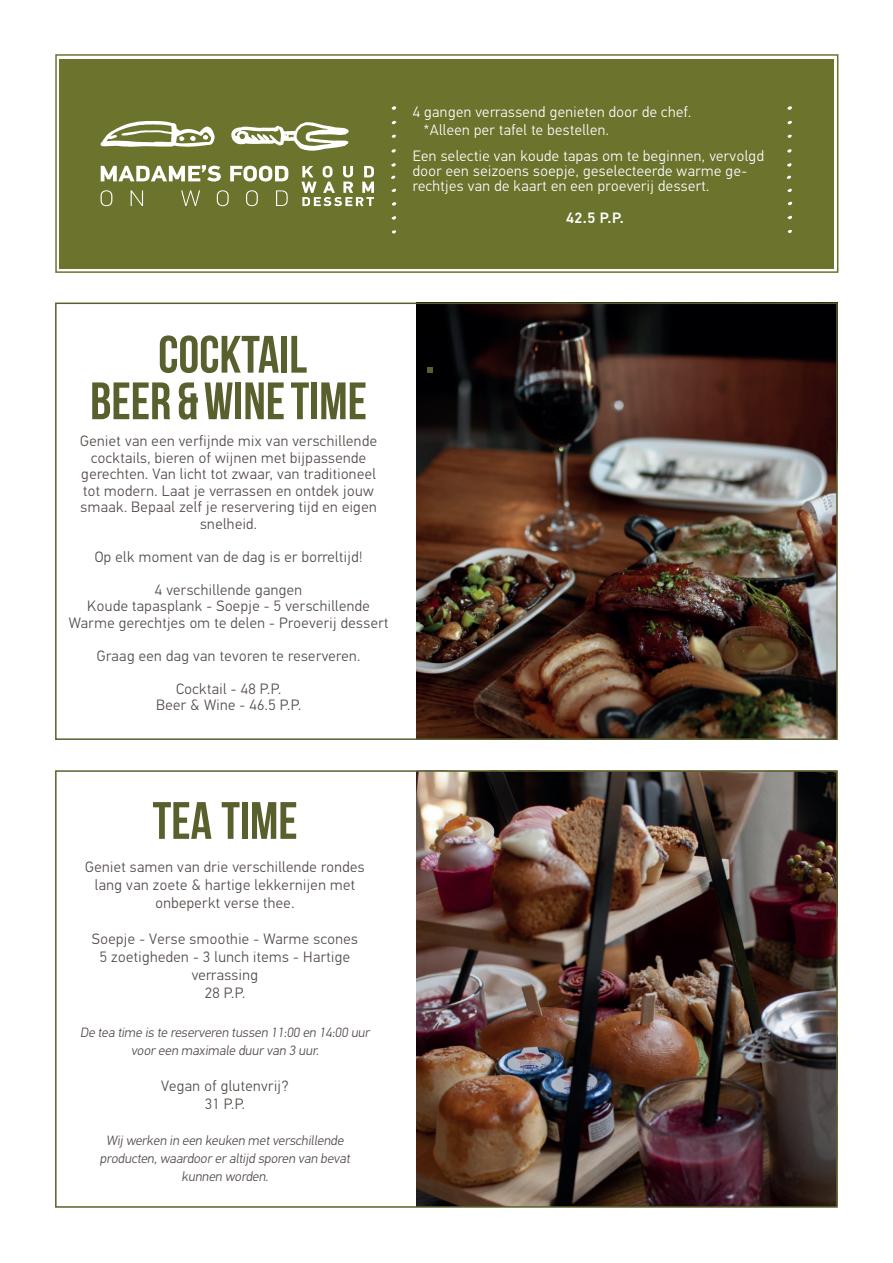
<style>
.page{position:relative;width:893px;height:1263px;background:#fff}
.page>*{position:absolute;margin:0;border:0;box-sizing:border-box;transform-origin:0 0}
.t1{font:52.5px "Bebas Neue";color:#5a602d}
.t2{font:300 15px/16.5px "PF Din Text Universal";letter-spacing:.03em;color:#524a47;text-align:center}
.t3{font:300 15px/15px "PF Din Text Universal";letter-spacing:.03em;color:#fff}
.t4{font:500 15px "PF Din Text Universal";color:#fff}
.t5{font:300 13.5px/18px "PF Din Text Universal";color:#524a47;text-align:center}
</style>
<div class="page">
<div style="left:55px;top:54px;width:783px;height:219px;border:2px solid #6c732d"></div>
<div style="left:60px;top:59px;width:774px;height:209px;background:#6c732d"></div>
<svg style="left:101px;top:165px;width:187px;height:17px"></svg>
<svg style="left:101px;top:190px;width:187px;height:16px"></svg>
<svg style="left:301px;top:166px;width:73px;height:40px"></svg>
<svg style="left:392px;top:106px;width:4px;height:4px"></svg>
<svg style="left:787px;top:106px;width:5px;height:4px"></svg>
<svg style="left:392px;top:121px;width:4px;height:3px"></svg>
<svg style="left:787px;top:121px;width:5px;height:3px"></svg>
<svg style="left:391px;top:188px;width:5px;height:4px"></svg>
<svg style="left:787px;top:188px;width:5px;height:4px"></svg>
<svg style="left:391px;top:163px;width:5px;height:4px"></svg>
<svg style="left:787px;top:163px;width:4px;height:4px"></svg>
<svg style="left:391px;top:149px;width:5px;height:4px"></svg>
<svg style="left:787px;top:149px;width:5px;height:4px"></svg>
<svg style="left:392px;top:134px;width:4px;height:4px"></svg>
<svg style="left:787px;top:134px;width:5px;height:4px"></svg>
<svg style="left:391px;top:176px;width:4px;height:3px"></svg>
<svg style="left:787px;top:176px;width:4px;height:3px"></svg>
<svg style="left:100px;top:121px;width:115px;height:26px"></svg>
<svg style="left:231px;top:122px;width:118px;height:29px"></svg>
<img style="left:417px;top:306px;width:418px;height:431px">
<div style="left:55px;top:303px;width:783px;height:437px;border:2px solid #5a602d"></div>
<img style="left:417px;top:773px;width:418px;height:432px">
<div style="left:55px;top:770px;width:783px;height:438px;border:2px solid #5a602d"></div>
<svg style="left:392px;top:216px;width:4px;height:4px"></svg>
<svg style="left:392px;top:202px;width:5px;height:4px"></svg>
<svg style="left:392px;top:230px;width:4px;height:4px"></svg>
<svg style="left:788px;top:216px;width:4px;height:3px"></svg>
<svg style="left:788px;top:202px;width:4px;height:3px"></svg>
<svg style="left:788px;top:230px;width:4px;height:3px"></svg>
<p class="t3" style="left:413px;top:106px;width:280px">4 gangen verrassend genieten door de chef.</p>
<p class="t3" style="left:413px;top:150px;width:353px">Een selectie van koude tapas om te beginnen, vervolgd door een seizoens soepje, geselecteerde warme ge&shy;rechtjes van de kaart en een proeverij dessert.</p>
<p class="t4" style="left:566px;top:208px;width:59px">42.5 P.P.</p>
<p class="t3" style="left:424px;top:123px;width:187px">*Alleen per tafel te bestellen.</p>
<h1 class="t1" style="left:158px;top:326px;width:150px">COCKTAIL</h1>
<h1 class="t1" style="left:90px;top:372px;width:278px">BEER &amp; WINE TIME</h1>
<p class="t2" style="left:80px;top:434px;width:298px">Geniet van een verfijnde mix van verschillende cocktails, bieren of wijnen met bijpassende gerechten. Van licht tot zwaar, van traditioneel tot modern. Laat je verrassen en ontdek jouw smaak. Bepaal zelf je reservering tijd en eigen snelheid.</p>
<p class="t2" style="left:95px;top:549px;width:269px">Op elk moment van de dag is er borreltijd!</p>
<p class="t2" style="left:69px;top:582px;width:321px">4 verschillende gangen<br>Koude tapasplank - Soepje - 5 verschillende<br>Warme gerechtjes om te delen - Proeverij dessert</p>
<p class="t2" style="left:97px;top:648px;width:265px">Graag een dag van tevoren te reserveren.</p>
<p class="t2" style="left:156px;top:681px;width:147px">Cocktail - 48 P.P.<br>Beer &amp; Wine - 46.5 P.P.</p>
<h1 class="t1" style="left:153px;top:792px;width:147px">TEA TIME</h1>
<p class="t2" style="left:85px;top:858px;width:281px;line-height:18px">Geniet samen van drie verschillende rondes lang van zoete &amp; hartige lekkernijen met onbeperkt verse thee.</p>
<p class="t2" style="left:92px;top:930px;width:268px;line-height:18px">Soepje - Verse smoothie - Warme scones<br>5 zoetigheden - 3 lunch items - Hartige verrassing<br>28 P.P.</p>
<p class="t5" style="left:80px;top:1024px;width:294px">De tea time is te reserveren tussen 11:00 en 14:00 uur voor een maximale duur van 3 uur.</p>
<p class="t2" style="left:161px;top:1077px;width:129px;line-height:18px">Vegan of glutenvrij?<br>31 P.P.</p>
<p class="t5" style="left:100px;top:1132px;width:254px">Wijwerken in een keuken metverschillende producten,waardoor er altijd sporen van bevat kunnen worden.</p>
<h1 class="t1" style="left:425px;top:326px;width:11px">.</h1>
</div>
